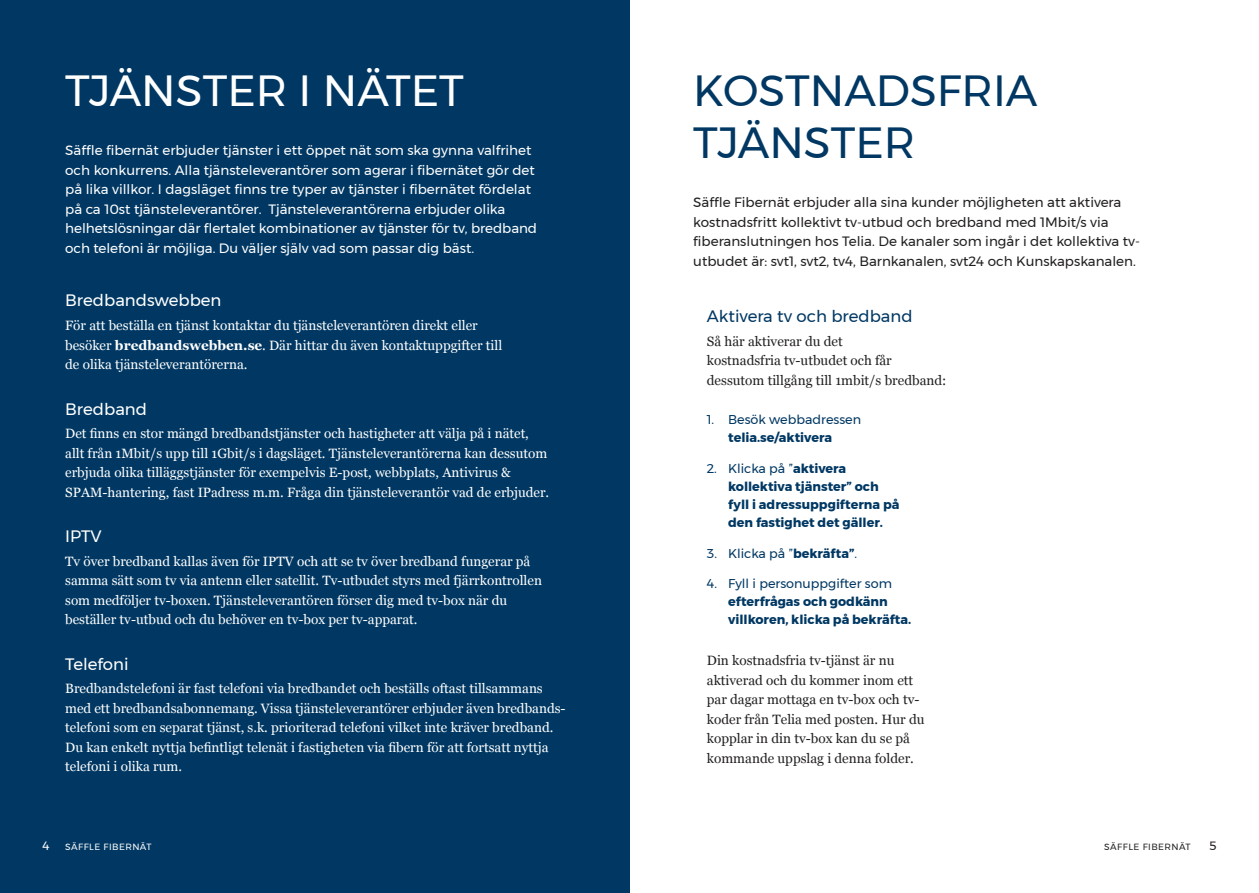
<style>
.page{position:relative;width:1259px;height:893px;background:#fff}
.page>*{position:absolute;margin:0;border:0;box-sizing:border-box;transform-origin:0 0}
.Rubrik{font:43.5px/52.2px "Montserrat";color:#003863}
.Rubrik-2{font:43.5px "Montserrat";color:#fff}
.Underrubrik{font:16.5px "Montserrat";color:#fff}
.Underrubrik-2{font:16.5px "Montserrat";color:#003863}
.Bröd{font:13.5px/19.5px "Georgia";color:#fff}
.Ingress{font:13.5px/19.5px "Montserrat";color:#fff}
.Bröd-2{font:13.5px/19.5px "Georgia";color:#231f20}
.Ingress-2{font:13.5px/19.5px "Montserrat";color:#231f20}
.Bröd_indrag{font:700 12.75px/18px "Montserrat";color:#003863}
.t1{font:12.75px "Montserrat";color:#003863}
.t2{font:12px "Montserrat";color:#231f20}
.Bröd-3{font:12px "Montserrat";color:#fff}
.t3{font:9px "Montserrat";letter-spacing:.05em;color:#231f20}
.Bröd2_Montserrat{font:9px "Montserrat";letter-spacing:.05em;color:#fff}
.s1{font-weight:700}
</style>
<div class="page">
<div style="left:0;top:0;width:629px;height:893px;background:#003863"></div>
<p class="Rubrik-2" style="left:65px;top:57px;width:400px">TJÄNSTER I NÄTET</p>
<p class="Ingress" style="left:65px;top:140px;width:473px">Säffle fibernät erbjuder tjänster i ett öppet nät som ska gynna valfrihet och konkurrens. Alla tjänsteleverantörer som agerar i fibernätet gör det på lika villkor. I dagsläget finns tre typer av tjänster i fibernätet fördelat på ca 10st tjänsteleverantörer. Tjänsteleverantörerna erbjuder olika helhetslösningar där flertalet kombinationer av tjänster för tv, bredband och telefoni är möjliga. Du väljer själv vad som passar dig bäst.</p>
<p class="Underrubrik" style="left:65px;top:288px;width:158px">Bredbandswebben</p>
<p class="Bröd" style="left:65px;top:315px;width:438px">För att beställa en tjänst kontaktar du tjänsteleverantören direkt eller besöker <span class="s1">bredbandswebben.se</span>. Där hittar du även kontaktuppgifter till de olika tjänsteleverantörerna.</p>
<p class="Underrubrik" style="left:65px;top:396px;width:83px">Bredband</p>
<p class="Bröd" style="left:65px;top:423px;width:485px">Det finns en stor mängd bredbandstjänster och hastigheter att välja på i nätet, allt från 1Mbit/s upp till 1Gbit/s i dagsläget. Tjänsteleverantörerna kan dessutom erbjuda olika tilläggstjänster för exempelvis E-post, webbplats, Antivirus &amp; SPAM-hantering, fast IPadress m.m. Fråga din tjänsteleverantör vad de erbjuder.</p>
<p class="Underrubrik" style="left:65px;top:524px;width:38px">IPTV</p>
<p class="Bröd" style="left:65px;top:551px;width:478px">Tv över bredband kallas även för IPTV och att se tv över bredband fungerar på samma sätt som tv via antenn eller satellit. Tv-utbudet styrs med fjärrkontrollen som medföljer tv-boxen. Tjänsteleverantören förser dig med tv-box när du beställer tv-utbud och du behöver en tv-box per tv-apparat.</p>
<p class="Underrubrik" style="left:65px;top:651px;width:65px">Telefoni</p>
<p class="Bröd" style="left:65px;top:678px;width:502px">Bredbandstelefoni är fast telefoni via bredbandet och beställs oftast tillsammans med ett bredbandsabonnemang. Vissa tjänsteleverantörer erbjuder även bredbands&shy;telefoni som en separat tjänst, s.k. prioriterad telefoni vilket inte kräver bredband.<br>Du kan enkelt nyttja befintligt telenät i fastigheten via fibern för att fortsatt nyttja telefoni i olika rum.</p>
<p class="Bröd-3" style="left:43px;top:837px;width:9px">4</p>
<p class="Bröd2_Montserrat" style="left:65px;top:840px;width:88px">SÄFFLE FIBERNÄT</p>
<p class="Rubrik" style="left:693px;top:64px;width:346px">KOSTNADSFRIA<br>TJÄNSTER</p>
<p class="Ingress-2" style="left:693px;top:193px;width:448px">Säffle Fibernät erbjuder alla sina kunder möjligheten att aktivera kostnadsfritt kollektivt tv-utbud och bredband med 1Mbit/s via fiberanslutningen hos Telia. De kanaler som ingår i det kollektiva tv&shy;utbudet är: svt1, svt2, tv4, Barnkanalen, svt24 och Kunskapskanalen.</p>
<p class="Underrubrik-2" style="left:707px;top:304px;width:207px">Aktivera tv och bredband</p>
<p class="Bröd-2" style="left:707px;top:331px;width:241px">Så här aktiverar du det<br>kostnadsfria tv-utbudet och får dessutom tillgång till 1mbit/s bredband:</p>
<p class="t1" style="left:707px;top:410px;width:156px">1. Besök webbadressen</p>
<p class="Bröd_indrag" style="left:728px;top:429px;width:105px">telia.se/aktivera</p>
<p class="t1" style="left:707px;top:459px;width:141px">2. Klicka på ”<span class="s1">aktivera</span></p>
<p class="Bröd_indrag" style="left:728px;top:477px;width:173px">kollektiva tjänster” och fyll i adressuppgifterna på den fastighet det gäller.</p>
<p class="t1" style="left:707px;top:543px;width:152px">3. Klicka på ”<span class="s1">bekräfta”</span>.</p>
<p class="t1" style="left:707px;top:574px;width:187px">4. Fyll i personuppgifter som</p>
<p class="Bröd_indrag" style="left:728px;top:593px;width:185px">efterfrågas och godkänn villkoren, klicka på bekräfta.</p>
<p class="Bröd-2" style="left:707px;top:650px;width:219px">Din kostnadsfria tv-tjänst är nu aktiverad och du kommer inom ett par dagar mottaga en tv-box och tv&shy;koder från Telia med posten. Hur du kopplar in din tv-box kan du se på kommande uppslag i denna folder.</p>
<p class="t3" style="left:1104px;top:840px;width:88px">SÄFFLE FIBERNÄT</p>
<p class="t2" style="left:1209px;top:837px;width:9px">5</p>
</div>
